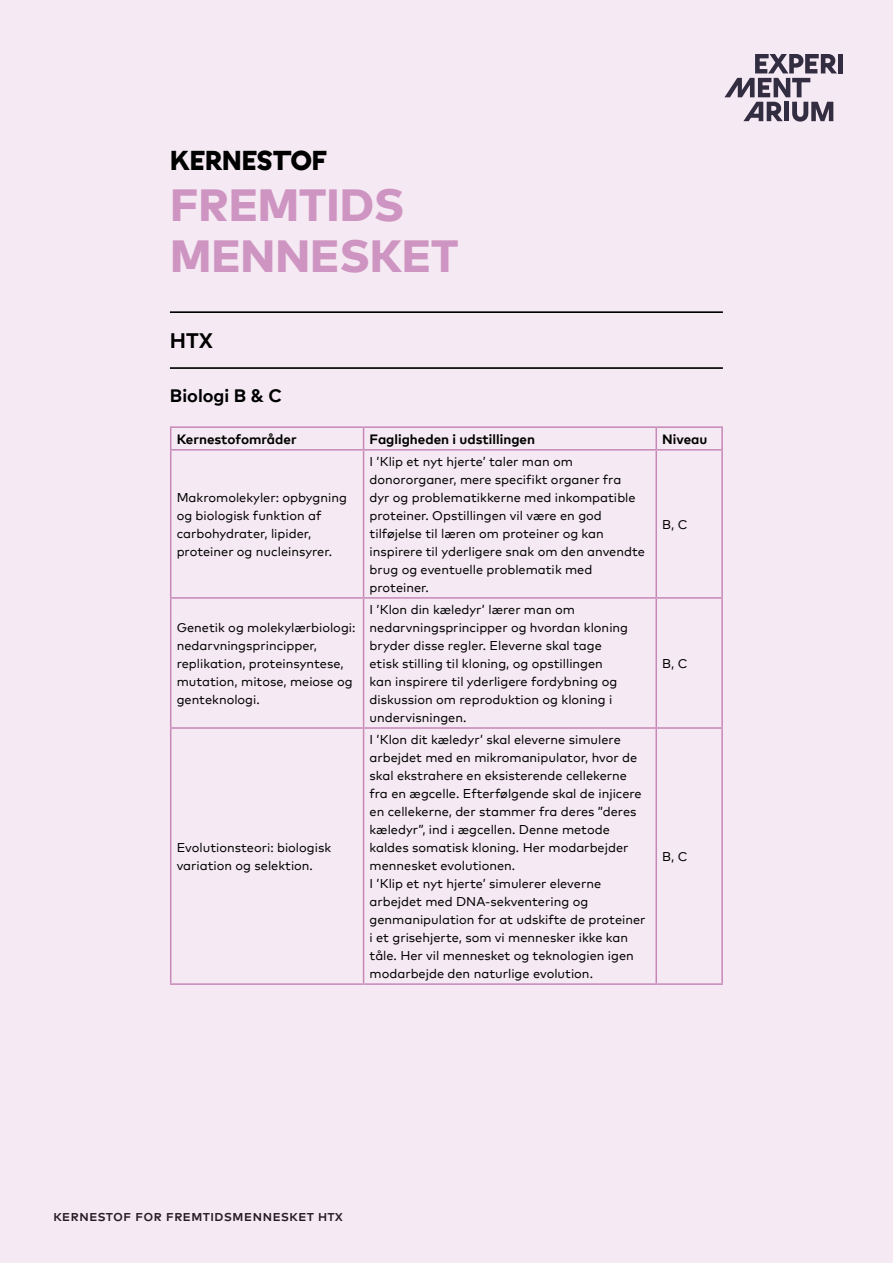
<style>
.page{position:relative;width:893px;height:1263px;background:#f5eaf3}
.page>*{position:absolute;margin:0;border:0;box-sizing:border-box;transform-origin:0 0}
.t1{font:800 45px/51px "Mark Offc Pro";color:#cf95c2}
.t2{font:27px "EXP Display";color:#000}
.t3{font:700 21px "Mark Offc Pro";color:#000}
.t4{font:700 18px "Mark Offc Pro";color:#000}
.t5{font:500 15px "Mark Sc Offc Pro";color:#000}
.t6{font:700 13.5px "Mark Offc Pro";color:#000}
.t7{font:12.75px/18px "Mark Offc Pro";color:#000}
</style>
<div class="page">
<hr style="left:170px;top:426px;width:194px;height:2px;background:#cf95c2">
<svg style="left:170px;top:428px;width:1px;height:21px"></svg>
<hr style="left:170px;top:599px;width:1px;height:128px;background:#cf95c2">
<hr style="left:170px;top:727px;width:194px;height:2px;background:#cf95c2">
<hr style="left:170px;top:729px;width:1px;height:254px;background:#cf95c2">
<hr style="left:364px;top:727px;width:292px;height:2px;background:#cf95c2">
<hr style="left:656px;top:727px;width:67px;height:2px;background:#cf95c2">
<hr style="left:170px;top:983px;width:194px;height:2px;background:#cf95c2">
<hr style="left:364px;top:983px;width:292px;height:2px;background:#cf95c2">
<hr style="left:656px;top:983px;width:67px;height:2px;background:#cf95c2">
<hr style="left:170px;top:449px;width:194px;height:2px;background:#cf95c2">
<hr style="left:170px;top:451px;width:1px;height:146px;background:#cf95c2">
<hr style="left:364px;top:449px;width:292px;height:2px;background:#cf95c2">
<hr style="left:656px;top:449px;width:67px;height:2px;background:#cf95c2">
<hr style="left:170px;top:597px;width:194px;height:2px;background:#cf95c2">
<hr style="left:364px;top:597px;width:292px;height:2px;background:#cf95c2">
<hr style="left:656px;top:597px;width:67px;height:2px;background:#cf95c2">
<hr style="left:364px;top:426px;width:292px;height:2px;background:#cf95c2">
<svg style="left:363px;top:428px;width:1px;height:21px"></svg>
<hr style="left:656px;top:426px;width:67px;height:2px;background:#cf95c2">
<hr style="left:655px;top:428px;width:2px;height:21px;background:#cf95c2">
<hr style="left:721px;top:428px;width:2px;height:21px;background:#cf95c2">
<hr style="left:363px;top:451px;width:1px;height:146px;background:#cf95c2">
<hr style="left:655px;top:451px;width:2px;height:146px;background:#cf95c2">
<hr style="left:721px;top:451px;width:2px;height:146px;background:#cf95c2">
<hr style="left:363px;top:599px;width:1px;height:128px;background:#cf95c2">
<hr style="left:655px;top:599px;width:2px;height:128px;background:#cf95c2">
<hr style="left:721px;top:599px;width:2px;height:128px;background:#cf95c2">
<hr style="left:363px;top:729px;width:1px;height:254px;background:#cf95c2">
<hr style="left:655px;top:729px;width:2px;height:254px;background:#cf95c2">
<hr style="left:721px;top:729px;width:2px;height:254px;background:#cf95c2">
<hr style="left:170px;top:311px;width:553px;height:2px;background:#000">
<hr style="left:170px;top:367px;width:553px;height:2px;background:#000">
<h2 class="t2" style="left:170px;top:145px;width:158px">KERNESTOF</h2>
<h1 class="t1" style="left:170px;top:176px;width:290px">FREMTIDS<br>MENNESKET</h1>
<h3 class="t3" style="left:170px;top:325px;width:45px">HTX</h3>
<h3 class="t4" style="left:170px;top:382px;width:114px">Biologi B &amp; C</h3>
<p class="t6" style="left:177px;top:429px;width:122px">Kernestofområder</p>
<p class="t6" style="left:370px;top:429px;width:167px">Fagligheden i udstillingen</p>
<p class="t6" style="left:662px;top:429px;width:47px">Niveau</p>
<p class="t7" style="left:177px;top:487px;width:172px">Makromolekyler: opbygning og biologisk funktion af carbohydrater, lipider, proteiner og nucleinsyrer.</p>
<p class="t7" style="left:177px;top:617px;width:180px">Genetik og molekylærbiologi: nedarvningsprincipper, replikation, proteinsyntese, mutation, mitose, meiose og genteknologi.</p>
<p class="t7" style="left:177px;top:838px;width:156px">Evolutionsteori: biologisk variation og selektion.</p>
<p class="t7" style="left:370px;top:451px;width:277px">I ’Klip et nyt hjerte’ taler man om donororganer, mere specifikt organer fra<br>dyr og problematikkerne med inkompatible proteiner. Opstillingen vil være en god tilføjelse til læren om proteiner og kan inspirere til yderligere snak om den anvendte brug og eventuelle problematik med proteiner.</p>
<p class="t7" style="left:370px;top:599px;width:260px">I ’Klon din kæledyr’ lærer man om nedarvningsprincipper og hvordan kloning bryder disse regler. Eleverne skal tage etisk stilling til kloning, og opstillingen kan inspirere til yderligere fordybning og diskussion om reproduktion og kloning i undervisningen.</p>
<p class="t7" style="left:370px;top:730px;width:277px">I ’Klon dit kæledyr’ skal eleverne simulere arbejdet med en mikromanipulator, hvor de skal ekstrahere en eksisterende cellekerne fra en ægcelle. Efterfølgende skal de injicere en cellekerne, der stammer fra deres ”deres kæledyr”, ind i ægcellen. Denne metode kaldes somatisk kloning. Her modarbejder mennesket evolutionen.<br>I ’Klip et nyt hjerte’ simulerer eleverne arbejdet med DNA-sekventering og genmanipulation for at udskifte de proteiner i et grisehjerte, som vi mennesker ikke kan tåle. Her vil mennesket og teknologien igen modarbejde den naturlige evolution.</p>
<p class="t7" style="left:662px;top:514px;width:27px">B, C</p>
<p class="t7" style="left:662px;top:653px;width:27px">B, C</p>
<p class="t7" style="left:662px;top:847px;width:27px">B, C</p>
<p class="t5" style="left:53px;top:1204px;width:291px">kernestof for fremtidsmennesket htx</p>
</div>
